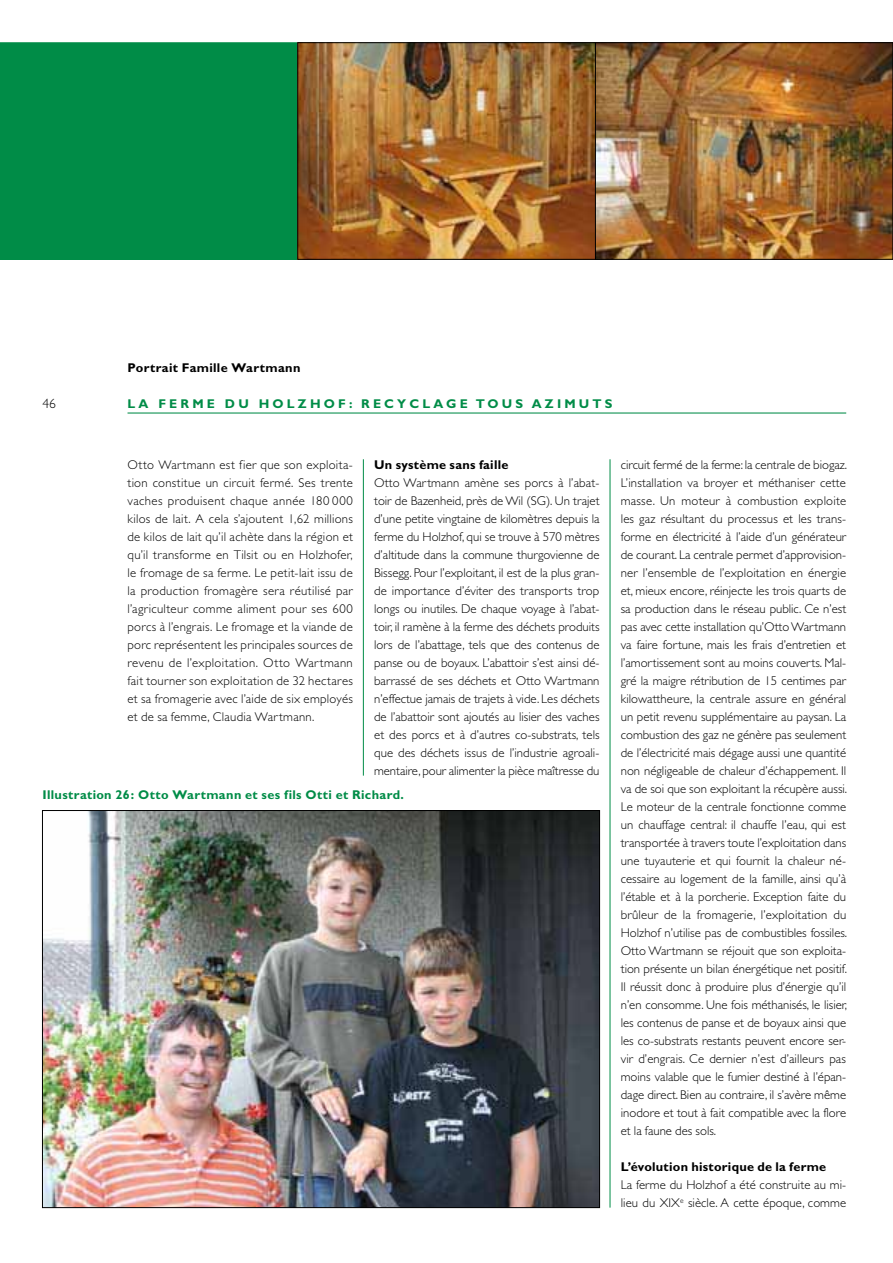
<style>
.page{position:relative;width:893px;height:1263px;background:#fff}
.page>*{position:absolute;margin:0;border:0;box-sizing:border-box;transform-origin:0 0}
.t1{font:300 13.5px "Gill Sans";color:#000}
.t2{font:300 12.75px/18px "Gill Sans";letter-spacing:.005em;color:#000;text-align:justify}
.t3{font:700 12.75px "Gill Sans";letter-spacing:.025em;color:#000}
.t4{font:700 12.75px "Gill Sans";letter-spacing:.035em;color:#008c47}
.t5{font:700 12.75px "Gill Sans";letter-spacing:.25em;color:#008c47}
</style>
<div class="page">
<hr style="left:610px;top:459px;width:1px;height:749px;background:#008c47">
<img style="left:44px;top:812px;width:554px;height:394px">
<div style="left:0;top:43px;width:298px;height:216px;background:#008c47"></div>
<img style="left:300px;top:45px;width:295px;height:212px">
<img style="left:597px;top:45px;width:294px;height:212px">
<div style="left:595px;top:43px;width:298px;height:216px;border:1px solid #000"></div>
<hr style="left:128px;top:413px;width:718px;height:1px;background:#008c47">
<hr style="left:363px;top:459px;width:1px;height:317px;background:#008c47">
<p class="t1" style="left:42px;top:399px;width:15px">46</p>
<p class="t3" style="left:128px;top:364px;width:174px">Portrait Famille Wartmann</p>
<p class="t5" style="left:128px;top:400px;width:487px">LA FERME DU HOLZHOF: RECYCLAGE TOUS AZIMUTS</p>
<p class="t2" style="left:127px;top:457px;width:227px">Otto Wartmann est fier que son exploita&shy;tion constitue un circuit fermé. Ses trente vaches produisent chaque année 180 000 kilos de lait. A cela s’ajoutent 1,62 millions de kilos de lait qu’il achète dans la région et qu’il transforme en Tilsit ou en Holzhofer, le fromage de sa ferme. Le petit-lait issu de la production fromagère sera réutilisé par l’agriculteur comme aliment pour ses 600 porcs à l’engrais. Le fromage et la viande de porc représentent les principales sources de revenu de l’exploitation. Otto Wartmann fait tourner son exploitation de 32 hectares et sa fromagerie avec l’aide de six employés et de sa femme, Claudia Wartmann.</p>
<p class="t3" style="left:374px;top:460px;width:136px">Un système sans faille</p>
<p class="t2" style="left:374px;top:475px;width:227px">Otto Wartmann amène ses porcs à l’abat&shy;toir de Bazenheid, près de Wil (SG). Un trajet d’une petite vingtaine de kilomètres depuis la ferme du Holzhof, qui se trouve à 570 mètres d’altitude dans la commune thurgovienne de Bissegg. Pour l’exploitant, il est de la plus gran&shy;de importance d’éviter des transports trop longs ou inutiles. De chaque voyage à l’abat&shy;toir, il ramène à la ferme des déchets produits lors de l’abattage, tels que des contenus de panse ou de boyaux. L’abattoir s’est ainsi dé&shy;barrassé de ses déchets et Otto Wartmann n’effectue jamais de trajets à vide. Les déchets de l’abattoir sont ajoutés au lisier des vaches et des porcs et à d’autres co-substrats, tels que des déchets issus de l’industrie agroali&shy;mentaire, pour alimenter la pièce maîtresse du</p>
<p class="t4" style="left:42px;top:791px;width:363px">Illustration 26: Otto Wartmann et ses fils Otti et Richard.</p>
<p class="t2" style="left:621px;top:457px;width:228px">circuit fermé de la ferme: la centrale de biogaz.<br>L’installation va broyer et méthaniser cette masse. Un moteur à combustion exploite les gaz résultant du processus et les trans&shy;forme en électricité à l’aide d’un générateur de courant. La centrale permet d’approvision&shy;ner l’ensemble de l’exploitation en énergie et, mieux encore, réinjecte les trois quarts de sa production dans le réseau public. Ce n’est pas avec cette installation qu’Otto Wartmann va faire fortune, mais les frais d’entretien et l’amortissement sont au moins couverts. Mal&shy;gré la maigre rétribution de 15 centimes par kilowattheure, la centrale assure en général un petit revenu supplémentaire au paysan. La combustion des gaz ne génère pas seulement de l’électricité mais dégage aussi une quantité non négligeable de chaleur d’échappement. Il va de soi que son exploitant la récupère aussi.<br>Le moteur de la centrale fonctionne comme un chauffage central: il chauffe l’eau, qui est transportée à travers toute l’exploitation dans une tuyauterie et qui fournit la chaleur né&shy;cessaire au logement de la famille, ainsi qu’à l’étable et à la porcherie. Exception faite du brûleur de la fromagerie, l’exploitation du Holzhof n’utilise pas de combustibles fossiles.<br>Otto Wartmann se réjouit que son exploita&shy;tion présente un bilan énergétique net positif.<br>Il réussit donc à produire plus d’énergie qu’il n’en consomme. Une fois méthanisés, le lisier, les contenus de panse et de boyaux ainsi que les co-substrats restants peuvent encore ser&shy;vir d’engrais. Ce dernier n’est d’ailleurs pas moins valable que le fumier destiné à l’épan&shy;dage direct. Bien au contraire, il s’avère même inodore et tout à fait compatible avec la flore et la faune des sols.</p>
<p class="t3" style="left:621px;top:1162px;width:207px">L’évolution historique de la ferme</p>
<p class="t2" style="left:621px;top:1177px;width:227px">La ferme du Holzhof a été construite au mi&shy;lieu du XIX<sup>e</sup> siècle. A cette époque, comme</p>
</div>
